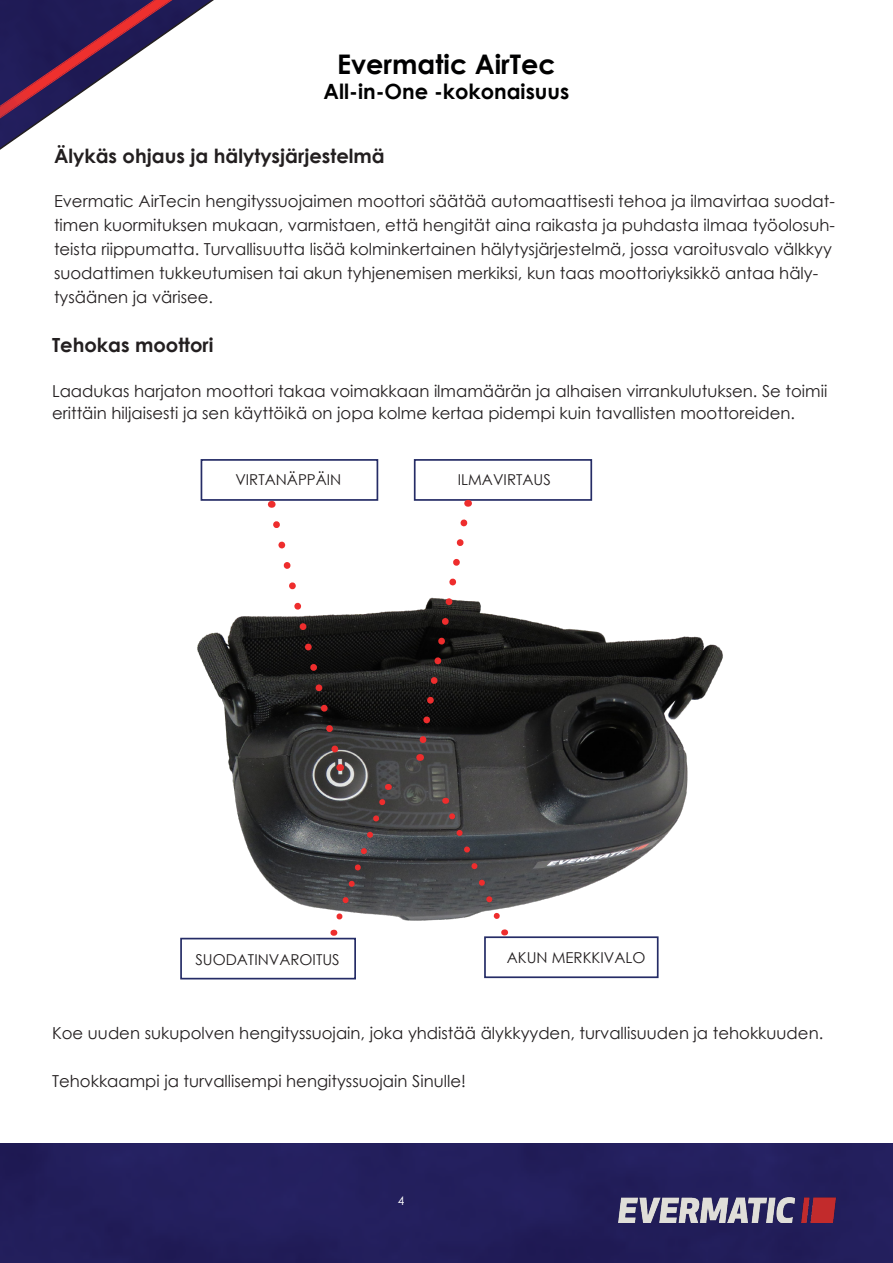
<style>
.page{position:relative;width:893px;height:1263px;background:#fff}
.page>*{position:absolute;margin:0;border:0;box-sizing:border-box;transform-origin:0 0}
.t1{font:700 27px "Century Gothic";color:#000001}
.t2{font:700 21px "Century Gothic";color:#000001}
.t3{font:700 19.5px "Century Gothic";color:#231f20}
.t4{font:16.5px/24px "Century Gothic";color:#231f20}
.t5{font:15px "Century Gothic";color:#231f20}
.t6{font:12px "Century Gothic";color:#fff}
</style>
<div class="page">
<svg style="left:0;top:0;width:213px;height:150px"></svg>
<div style="left:0;top:1143px;width:893px;height:120px;background:#231f5c"></div>
<img style="left:618px;top:1197px;width:218px;height:25px">
<img style="left:197px;top:601px;width:526px;height:334px">
<div style="left:201px;top:459px;width:177px;height:42px;border:2px solid #252c66"></div>
<div style="left:414px;top:459px;width:178px;height:42px;border:2px solid #252c66"></div>
<div style="left:180px;top:938px;width:176px;height:41px;border:2px solid #252c66"></div>
<div style="left:484px;top:936px;width:175px;height:42px;border:2px solid #252c66"></div>
<svg style="left:441px;top:798px;width:64px;height:137px;background:#676466"></svg>
<svg style="left:332px;top:784px;width:61px;height:140px;background:#5c5759"></svg>
<svg style="left:414px;top:519px;width:58px;height:242px"></svg>
<svg style="left:268px;top:521px;width:77px;height:250px"></svg>
<p class="t1" style="left:337px;top:44px;width:220px">Evermatic AirTec</p>
<p class="t2" style="left:324px;top:76px;width:247px">All-in-One -kokonaisuus</p>
<p class="t3" style="left:54px;top:141px;width:332px">Älykäs ohjaus ja hälytysjärjestelmä</p>
<p class="t4" style="left:54px;top:189px;width:782px">Evermatic AirTecin hengityssuojaimen moottori säätää automaattisesti tehoa ja ilmavirtaa suodat&shy;timen kuormituksen mukaan, varmistaen, että hengität aina raikasta ja puhdasta ilmaa työolosuh&shy;teista riippumatta. Turvallisuutta lisää kolminkertainen hälytysjärjestelmä, jossa varoitusvalo välkkyy suodattimen tukkeutumisen tai akun tyhjenemisen merkiksi, kun taas moottoriyksikkö antaa häly&shy;tysäänen ja värisee.</p>
<p class="t3" style="left:52px;top:330px;width:163px">Tehokas moottori</p>
<p class="t4" style="left:52px;top:379px;width:777px;line-height:22.5px">Laadukas harjaton moottori takaa voimakkaan ilmamäärän ja alhaisen virrankulutuksen. Se toimii erittäin hiljaisesti ja sen käyttöikä on jopa kolme kertaa pidempi kuin tavallisten moottoreiden.</p>
<p class="t5" style="left:235px;top:469px;width:108px">VIRTANÄPPÄIN</p>
<p class="t5" style="left:458px;top:469px;width:95px">ILMAVIRTAUS</p>
<p class="t5" style="left:195px;top:949px;width:146px">SUODATINVAROITUS</p>
<p class="t5" style="left:507px;top:947px;width:140px">AKUN MERKKIVALO</p>
<p class="t4" style="left:52px;top:1020px;width:773px">Koe uuden sukupolven hengityssuojain, joka yhdistää älykkyyden, turvallisuuden ja tehokkuuden.</p>
<p class="t4" style="left:52px;top:1068px;width:415px">Tehokkaampi ja turvallisempi hengityssuojain Sinulle!</p>
<p class="t6" style="left:398px;top:1193px;width:8px">4</p>
</div>
